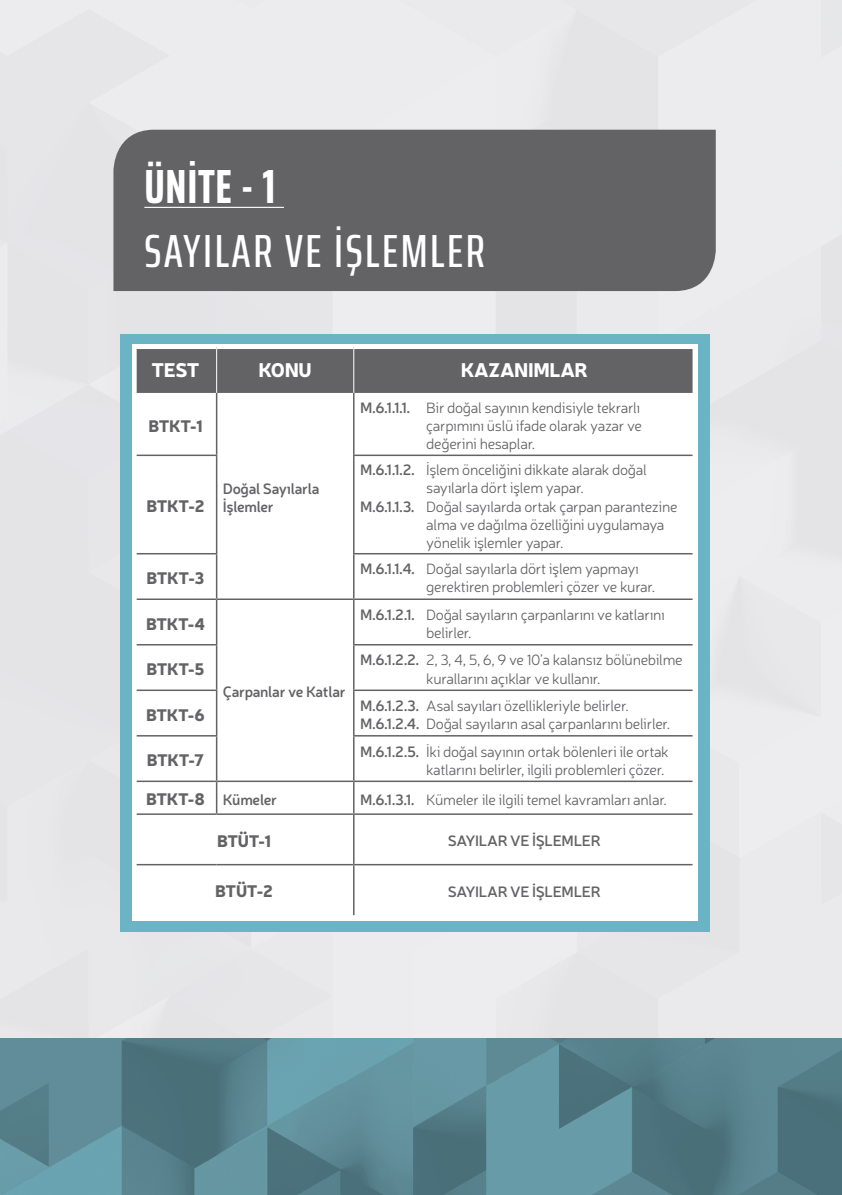
<style>
.page{position:relative;width:842px;height:1195px;background:#fff}
.page>*{position:absolute;margin:0;border:0;box-sizing:border-box;transform-origin:0 0}
.t1{font:700 extra-condensed 48px "Saira";letter-spacing:.015em;color:#fff}
.t2{font:500 extra-condensed 46.5px "Saira";letter-spacing:.055em;color:#fff}
.t3{font:900 19.5px "Neris";letter-spacing:-.02em;color:#fff}
.t4{font:900 16.5px "Neris";letter-spacing:-.02em;color:#636366}
.t5{font:300 15px/18px "Neris";letter-spacing:-.02em;color:#636366}
.t6{font:600 15px/18px "Neris";letter-spacing:-.02em;color:#636366}
.s1{font-weight:600}
.s2{font-weight:900;font-size:16.5px}
</style>
<div class="page">
<div style="left:120px;top:334px;width:589px;height:597px;background:#6ab4c5"></div>
<svg style="left:0;top:1038px;width:842px;height:157px;background:#5a8792"></svg>
<div style="left:113px;top:130px;width:603px;height:161px;background:#636366"></div>
<div style="left:132px;top:344px;width:565px;height:577px;background:#fff"></div>
<div style="left:137px;top:349px;width:555px;height:44px;background:#636366"></div>
<hr style="left:353px;top:349px;width:1px;height:44px;background:#fff">
<hr style="left:216px;top:349px;width:1px;height:44px;background:#fff">
<hr style="left:216px;top:393px;width:1px;height:62px;background:#636366">
<hr style="left:353px;top:393px;width:2px;height:62px;background:#636366">
<hr style="left:137px;top:455px;width:80px;height:1px;background:#636366">
<hr style="left:216px;top:456px;width:1px;height:97px;background:#636366">
<hr style="left:353px;top:456px;width:2px;height:97px;background:#636366">
<hr style="left:137px;top:553px;width:80px;height:1px;background:#636366">
<hr style="left:216px;top:554px;width:1px;height:44px;background:#636366">
<hr style="left:353px;top:554px;width:2px;height:44px;background:#636366">
<hr style="left:137px;top:598px;width:80px;height:2px;background:#636366">
<hr style="left:217px;top:598px;width:137px;height:2px;background:#636366">
<hr style="left:216px;top:600px;width:1px;height:44px;background:#636366">
<hr style="left:353px;top:600px;width:2px;height:44px;background:#636366">
<hr style="left:137px;top:644px;width:80px;height:1px;background:#636366">
<hr style="left:216px;top:645px;width:1px;height:44px;background:#636366">
<hr style="left:353px;top:644px;width:339px;height:1px;background:#636366">
<hr style="left:353px;top:645px;width:2px;height:44px;background:#636366">
<hr style="left:137px;top:689px;width:80px;height:2px;background:#636366">
<hr style="left:216px;top:691px;width:1px;height:44px;background:#636366">
<hr style="left:353px;top:689px;width:339px;height:2px;background:#636366">
<hr style="left:353px;top:691px;width:2px;height:44px;background:#636366">
<hr style="left:137px;top:735px;width:80px;height:1px;background:#636366">
<hr style="left:216px;top:736px;width:1px;height:44px;background:#636366">
<hr style="left:353px;top:735px;width:339px;height:1px;background:#636366">
<hr style="left:353px;top:736px;width:2px;height:44px;background:#636366">
<hr style="left:137px;top:780px;width:80px;height:2px;background:#636366">
<hr style="left:217px;top:780px;width:137px;height:2px;background:#636366">
<hr style="left:216px;top:782px;width:1px;height:31px;background:#636366">
<hr style="left:354px;top:780px;width:338px;height:2px;background:#636366">
<hr style="left:353px;top:782px;width:2px;height:31px;background:#636366">
<hr style="left:137px;top:813px;width:80px;height:2px;background:#636366">
<hr style="left:217px;top:813px;width:137px;height:2px;background:#636366">
<hr style="left:354px;top:813px;width:338px;height:2px;background:#636366">
<hr style="left:353px;top:815px;width:2px;height:49px;background:#636366">
<hr style="left:137px;top:864px;width:80px;height:1px;background:#636366">
<hr style="left:217px;top:864px;width:137px;height:1px;background:#636366">
<hr style="left:354px;top:864px;width:338px;height:1px;background:#636366">
<hr style="left:353px;top:865px;width:2px;height:50px;background:#636366">
<hr style="left:354px;top:598px;width:338px;height:2px;background:#636366">
<hr style="left:353px;top:455px;width:339px;height:1px;background:#636366">
<hr style="left:353px;top:553px;width:339px;height:1px;background:#636366">
<hr style="left:144px;top:207px;width:140px;height:1px;background:#fff">
<h1 class="t1" style="left:144px;top:150px;width:132px">ÜNİTE - 1</h1>
<h2 class="t2" style="left:144px;top:216px;width:342px">SAYILAR VE İŞLEMLER</h2>
<h3 class="t3" style="left:152px;top:356px;width:49px">TEST</h3>
<h3 class="t3" style="left:259px;top:356px;width:55px">KONU</h3>
<h3 class="t3" style="left:461px;top:356px;width:129px">KAZANIMLAR</h3>
<p class="t4" style="left:148px;top:413px;width:56px">BTKT-1</p>
<p class="t4" style="left:146px;top:494px;width:60px">BTKT-2</p>
<p class="t6" style="left:223px;top:479px;width:98px">Doğal Sayılarla<br>İşlemler</p>
<p class="t5" style="left:426px;top:398px;width:217px;text-indent:-66px"><span class="s1">M.6.1.1.1.</span> Bir doğal sayının kendisiyle tekrarlı çarpımını üslü ifade olarak yazar ve değerini hesaplar.</p>
<p class="t5" style="left:360px;top:461px;width:288px"><span class="s1">M.6.1.1.2.</span> İşlem önceliğini dikkate alarak doğal</p>
<p class="t5" style="left:426px;top:479px;width:159px">sayılarla dört işlem yapar.</p>
<p class="t5" style="left:360px;top:497px;width:319px"><span class="s1">M.6.1.1.3.</span> Doğal sayılarda ortak çarpan parantezine</p>
<p class="t5" style="left:426px;top:515px;width:240px">alma ve dağılma özelliğini uygulamaya</p>
<p class="t5" style="left:426px;top:533px;width:139px">yönelik işlemler yapar.</p>
<p class="t4" style="left:146px;top:566px;width:60px">BTKT-3</p>
<p class="t5" style="left:426px;top:560px;width:230px;text-indent:-66px"><span class="s1">M.6.1.1.4.</span> Doğal sayılarla dört işlem yapmayı gerektiren problemleri çözer ve kurar.</p>
<p class="t4" style="left:146px;top:611px;width:60px">BTKT-4</p>
<p class="t5" style="left:426px;top:605px;width:240px;text-indent:-66px"><span class="s1">M.6.1.2.1.</span> Doğal sayıların çarpanlarını ve katlarını belirler.</p>
<p class="t4" style="left:146px;top:657px;width:60px">BTKT-5</p>
<p class="t5" style="left:426px;top:651px;width:258px;text-indent:-66px"><span class="s1">M.6.1.2.2.</span> 2, 3, 4, 5, 6, 9 ve 10’a kalansız bölünebilme kurallarını açıklar ve kullanır.</p>
<p class="t4" style="left:146px;top:702px;width:60px">BTKT-6</p>
<p class="t5" style="left:360px;top:696px;width:312px"><span class="s1">M.6.1.2.3.</span> Asal sayıları özellikleriyle belirler.<br><span class="s1">M.6.1.2.4.</span> Doğal sayıların asal çarpanlarını belirler.</p>
<p class="t4" style="left:147px;top:748px;width:59px">BTKT-7</p>
<p class="t5" style="left:360px;top:742px;width:310px;text-align:right"><span class="s1">M.6.1.2.5.</span> İki doğal sayının ortak bölenleri ile ortak katlarını belirler, ilgili problemleri çözer.</p>
<p class="t6" style="left:146px;top:790px;width:132px"><span class="s2">BTKT-8</span> Kümeler</p>
<p class="t5" style="left:360px;top:790px;width:308px"><span class="s1">M.6.1.3.1.</span> Kümeler ile ilgili temel kavramları anlar.</p>
<p class="t4" style="left:217px;top:829px;width:55px">BTÜT-1</p>
<p class="t6" style="left:448px;top:831px;width:154px">SAYILAR VE İŞLEMLER</p>
<p class="t4" style="left:215px;top:879px;width:59px">BTÜT-2</p>
<p class="t6" style="left:448px;top:882px;width:154px">SAYILAR VE İŞLEMLER</p>
<p class="t6" style="left:223px;top:682px;width:124px">Çarpanlar ve Katlar</p>
</div>
